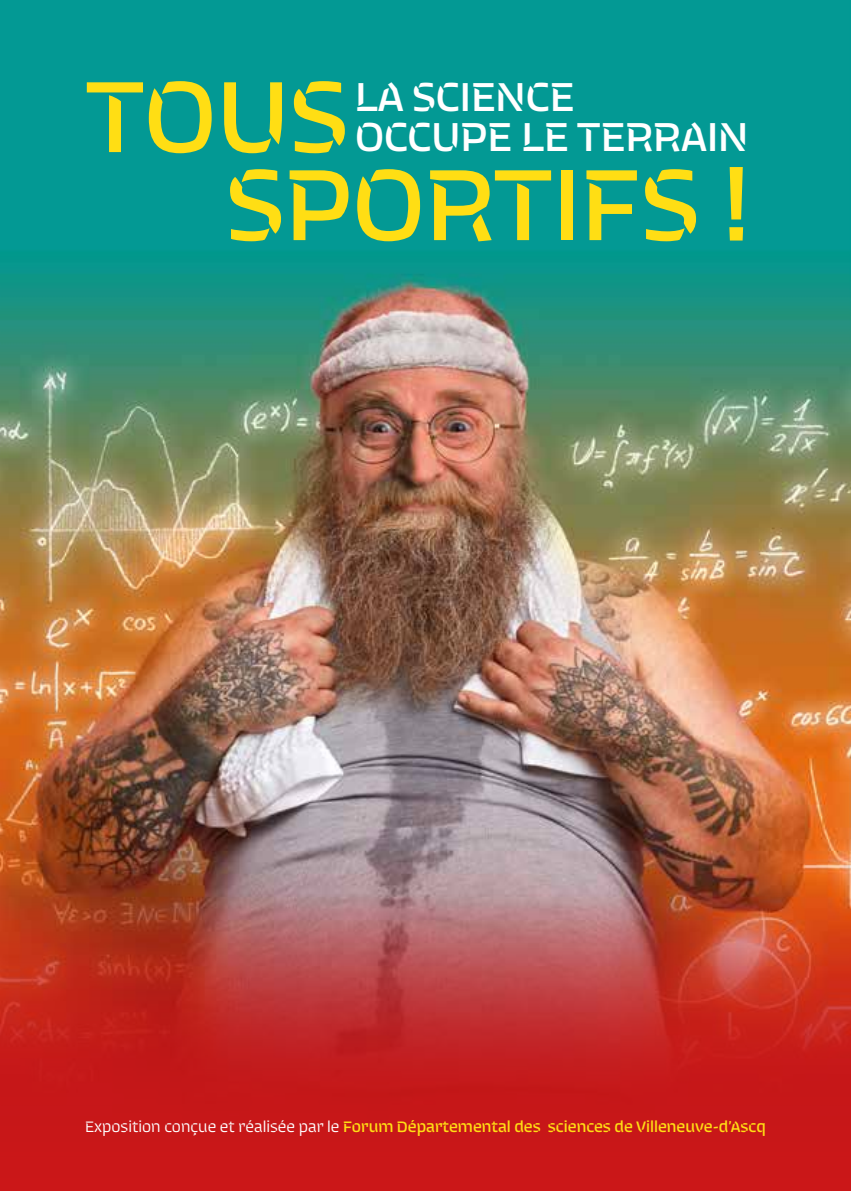
<style>
.page{position:relative;width:851px;height:1191px;background:#fff}
.page>*{position:absolute;margin:0;border:0;box-sizing:border-box;transform-origin:0 0}
.t1{font:500 110px/88px "Saffran";color:#ffde14}
.t2{font:500 44px/39.6px "Saffran";color:#fff}
.t3{font:500 16.4px "Saffran";color:#ffde14}
.s1{font-weight:400;color:#fff}
</style>
<div class="page">
<img style="left:0;top:0;width:850px;height:1191px">
<h1 class="t1" style="left:225px;top:75px;width:525px;text-indent:-140px">TOUS<br>SPORTIFS !</h1>
<h2 class="t2" style="left:355px;top:78px;width:395px">LA SCIENCE<br>OCCUPE LE TERRAIN</h2>
<p class="t3" style="left:85px;top:1118px;width:682px"><span class="s1">Exposition conçue et réalisée par le</span> Forum Départemental des sciences de Villeneuve-d’Ascq</p>
</div>
